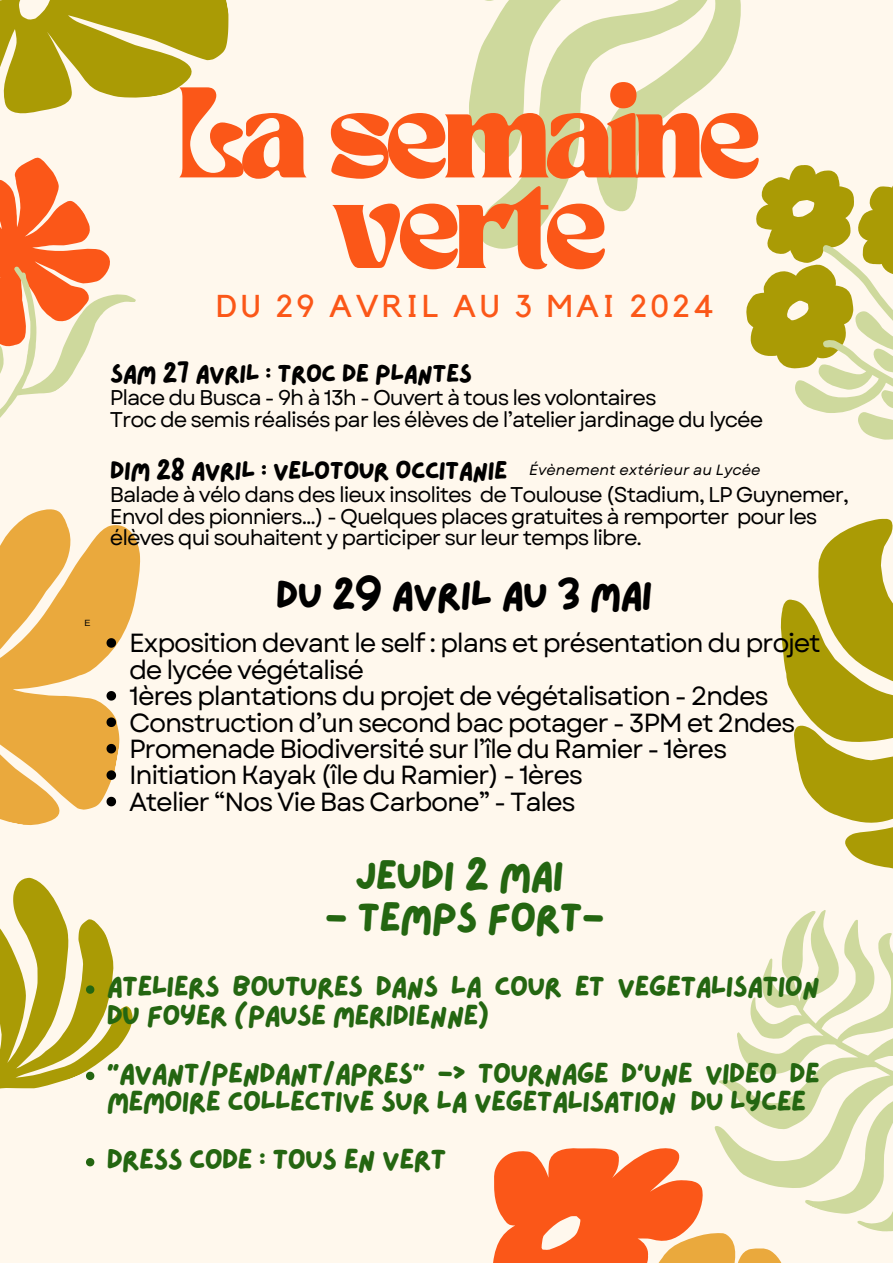
<style>
.page{position:relative;width:893px;height:1263px;background:#fff8ed}
.page>*{position:absolute;margin:0;border:0;box-sizing:border-box;transform-origin:0 0}
.t1{font:90px/90.6px "TANNIMBUS";letter-spacing:-.05em;color:#fb5718;text-align:center}
.t2{font:42px "Lazydog";letter-spacing:-.05em;color:#246611}
.t3{font:40.5px "Lazydog";letter-spacing:-.05em;color:#000}
.t4{font:31.5px "Kollektif";letter-spacing:.11em;color:#fb5718}
.t5{font:29.03px/28.7px "Lazydog";letter-spacing:-.05em;color:#246611}
.t6{font:26.17px/26.4px "Garet";letter-spacing:-.05em;color:#000}
.t7{font:25.88px "Lazydog";letter-spacing:-.05em;color:#000}
.t8{font:21.3px/21.3px "Garet";letter-spacing:-.05em;color:#000}
.t9{font:italic 14.77px "Garet";color:#000}
.t10{font:9px "Arimo";color:#000}
</style>
<div class="page">
<svg style="left:714px;top:910px;width:179px;height:322px"></svg>
<svg style="left:493px;top:1144px;width:310px;height:119px"></svg>
<svg style="left:0;top:0;width:229px;height:114px"></svg>
<svg style="left:0;top:157px;width:136px;height:261px"></svg>
<svg style="left:746px;top:165px;width:147px;height:275px"></svg>
<svg style="left:469px;top:0;width:324px;height:256px"></svg>
<svg style="left:0;top:509px;width:141px;height:316px;fill:#eaa93d"></svg>
<svg style="left:780px;top:518px;width:113px;height:351px;fill:#aa9b05"></svg>
<svg style="left:106px;top:638px;width:10px;height:10px"></svg>
<svg style="left:106px;top:691px;width:10px;height:9px"></svg>
<svg style="left:106px;top:717px;width:10px;height:10px"></svg>
<svg style="left:106px;top:744px;width:10px;height:9px"></svg>
<svg style="left:106px;top:770px;width:10px;height:10px"></svg>
<svg style="left:106px;top:797px;width:10px;height:9px"></svg>
<svg style="left:0;top:877px;width:133px;height:212px"></svg>
<svg style="left:86px;top:1158px;width:8px;height:8px"></svg>
<p class="t10" style="left:85px;top:618px;width:7px">E</p>
<p class="t1" style="left:178px;top:99px;width:583px">La semaine verte</p>
<p class="t4" style="left:216px;top:292px;width:499px">DU 29 AVRIL AU 3 MAI 2024</p>
<h1 class="t7" style="left:110px;top:361px;width:364px">SAM 27 AVRIL : TROC DE PLANTES</h1>
<h1 class="t8" style="left:110px;top:387px;width:655px">Place du Busca - 9h à 13h - Ouvert à tous les volontaires<br>Troc de semis réalisés par les élèves de l’atelier jardinage du lycée</h1>
<p class="t7" style="left:110px;top:458px;width:399px">DIM 28 AVRIL : VELOTOUR OCCITANIE</p>
<p class="t8" style="left:110px;top:484px;width:740px">Balade à vélo dans des lieux insolites de Toulouse (Stadium, LP Guynemer,<br>Envol des pionniers...) - Quelques places gratuites à remporter pour les élèves qui souhaitent y participer sur leur temps libre.</p>
<p class="t9" style="left:529px;top:459px;width:233px">Évènement extérieur au Lycée</p>
<p class="t3" style="left:276px;top:576px;width:379px">DU 29 AVRIL AU 3 MAI</p>
<h3 class="t6" style="left:129px;top:630px;width:693px">Exposition devant le self : plans et présentation du projet de lycée végétalisé</h3>
<h6 class="t6" style="left:129px;top:683px;width:641px">1ères plantations du projet de végétalisation - 2ndes</h6>
<h6 class="t6" style="left:129px;top:709px;width:668px">Construction d’un second bac potager - 3PM et 2ndes</h6>
<p class="t6" style="left:129px;top:736px;width:599px">Promenade Biodiversité sur l’île du Ramier - 1ères</p>
<p class="t6" style="left:129px;top:762px;width:455px">Initiation Kayak (île du Ramier) - 1ères</p>
<p class="t6" style="left:129px;top:789px;width:448px">Atelier “Nos Vie Bas Carbone” - Tales</p>
<p class="t2" style="left:354px;top:855px;width:211px">JEUDI 2 MAI</p>
<p class="t2" style="left:324px;top:898px;width:282px">- TEMPS FORT-</p>
<h2 class="t5" style="left:106px;top:973px;width:715px">ATELIERS BOUTURES DANS LA COUR ET VEGETALISATION<br>DU FOYER (PAUSE MERIDIENNE)</h2>
<p class="t5" style="left:106px;top:1060px;width:715px">“AVANT/PENDANT/APRES” -&gt; TOURNAGE D’UNE VIDEO DE<br>MEMOIRE COLLECTIVE SUR LA VEGETALISATION DU LYCEE</p>
<p class="t5" style="left:106px;top:1146px;width:342px">DRESS CODE : TOUS EN VERT</p>
</div>
